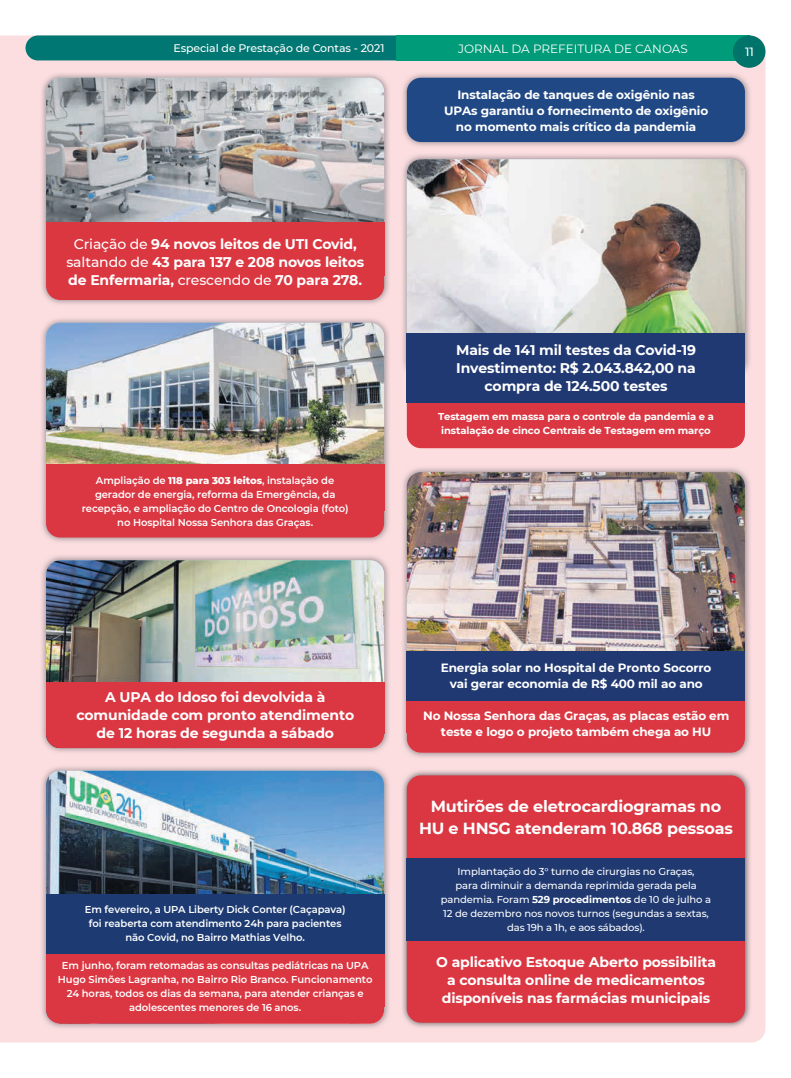
<style>
.page{position:relative;width:791px;height:1078px;background:#fff}
.page>*{position:absolute;margin:0;border:0;box-sizing:border-box;transform-origin:0 0}
.t1{font:700 16px/22px "Montserrat";letter-spacing:-.01em;color:#fff;text-align:center}
.t2{font:700 14px/18px "Montserrat";letter-spacing:-.01em;color:#fff;text-align:center}
.t3{font:700 12px/16px "Montserrat";letter-spacing:-.01em;color:#fff;text-align:center}
.t4{font:12px "Montserrat";color:#fff}
.t5{font:500 12px "Montserrat";color:#fff}
.t6{font:500 11px "Montserrat";letter-spacing:-.01em;color:#fff}
.t7{font:600 10px/14px "Montserrat";letter-spacing:-.01em;color:#fff;text-align:center}
.t8{font:500 10px/14px "Montserrat";letter-spacing:-.01em;color:#fff;text-align:center}
.t9{font:700 10px/14px "Montserrat";letter-spacing:-.01em;color:#fff;text-align:center}
.s1{font-weight:500}
.s2{font-weight:800}
.s3{font-weight:700}
</style>
<div class="page">
<div style="left:0;top:35px;width:765px;height:1007px;background:#fcdee1"></div>
<img style="left:40px;top:316px;width:351px;height:228px">
<img style="left:46px;top:322px;width:338px;height:142px">
<div style="left:46px;top:495px;width:338px;height:42px;background:#da3742;border-radius:14px"></div>
<div style="left:46px;top:464px;width:338px;height:47px;background:#da3742"></div>
<img style="left:40px;top:554px;width:351px;height:200px">
<img style="left:46px;top:560px;width:338px;height:188px">
<div style="left:46px;top:705px;width:338px;height:43px;background:#da3742;border-radius:14px"></div>
<div style="left:46px;top:682px;width:338px;height:51px;background:#da3742"></div>
<img style="left:40px;top:764px;width:351px;height:265px">
<img style="left:46px;top:770px;width:338px;height:253px">
<div style="left:46px;top:981px;width:338px;height:42px;background:#da3742;border-radius:14px"></div>
<div style="left:46px;top:898px;width:338px;height:107px;background:#da3742"></div>
<img style="left:401px;top:71px;width:350px;height:77px">
<div style="left:407px;top:78px;width:338px;height:64px;background:#1f4885;border-radius:14px"></div>
<img style="left:401px;top:768px;width:350px;height:260px">
<div style="left:407px;top:775px;width:338px;height:247px;background:#da3742;border-radius:14px"></div>
<img style="left:401px;top:153px;width:350px;height:227px">
<img style="left:407px;top:159px;width:338px;height:174px">
<div style="left:407px;top:353px;width:338px;height:95px;background:#da3742;border-radius:14px"></div>
<img style="left:401px;top:466px;width:350px;height:292px">
<img style="left:407px;top:472px;width:338px;height:179px">
<div style="left:407px;top:710px;width:338px;height:42px;background:#da3742;border-radius:14px"></div>
<div style="left:407px;top:655px;width:338px;height:77px;background:#db3742"></div>
<img style="left:40px;top:71px;width:351px;height:235px">
<img style="left:46px;top:78px;width:338px;height:145px">
<div style="left:46px;top:258px;width:338px;height:42px;background:#da3741;border-radius:14px"></div>
<div style="left:46px;top:223px;width:338px;height:53px;background:#da3741"></div>
<div style="left:407px;top:857px;width:338px;height:83px;background:#203a71"></div>
<div style="left:407px;top:333px;width:338px;height:69px;background:#203972"></div>
<div style="left:407px;top:651px;width:338px;height:49px;background:#203972"></div>
<div style="left:46px;top:893px;width:338px;height:60px;background:#1d3b72"></div>
<div style="left:26px;top:35px;width:370px;height:25px;background:#007772"></div>
<div style="left:396px;top:35px;width:353px;height:25px;background:#009b78"></div>
<div style="left:733px;top:35px;width:32px;height:33px;background:#00736a;border-radius:50%"></div>
<p class="t6" style="left:173px;top:40px;width:212px">Especial de Prestação de Contas - 2021</p>
<p class="t4" style="left:458px;top:40px;width:231px">JORNAL DA PREFEITURA DE CANOAS</p>
<p class="t3" style="left:444px;top:86px;width:266px">Instalação de tanques de oxigênio nas<br>UPAs garantiu o fornecimento de oxigênio no momento mais crítico da pandemia</p>
<p class="t5" style="left:745px;top:44px;width:10px">11</p>
<h2 class="t2" style="left:66px;top:234px;width:299px"><span class="s1">Criação de</span> 94 novos leitos de UTI Covid, <span class="s1">saltando de</span> 43 para 137 e 208 novos leitos de Enfermaria, <span class="s1">crescendo de</span> 70 para 278.</h2>
<p class="t7" style="left:82px;top:473px;width:268px">Ampliação de <span class="s2">118 para 303 leitos</span>, instalação de gerador de energia, reforma da Emergência, da recepção, e ampliação do Centro de Oncologia (foto) no Hospital Nossa Senhora das Graças.</p>
<h2 class="t2" style="left:456px;top:340px;width:241px">Mais de 141 mil testes da Covid-19<br>Investimento: R$ 2.043.842,00 na compra de 124.500 testes</h2>
<p class="t9" style="left:438px;top:408px;width:277px">Testagem em massa para o controle da pandemia e a instalação de cinco Centrais de Testagem em março</p>
<h2 class="t2" style="left:76px;top:687px;width:279px">A UPA do Idoso foi devolvida à comunidade com pronto atendimento de 12 horas de segunda a sábado</h2>
<p class="t7" style="left:85px;top:901px;width:262px">Em fevereiro, a UPA Liberty Dick Conter (Caçapava) foi reaberta com atendimento 24h para pacientes não Covid, no Bairro Mathias Velho.</p>
<p class="t7" style="left:58px;top:957px;width:316px">Em junho, foram retomadas as consultas pediátricas na UPA Hugo Simões Lagranha, no Bairro Rio Branco. Funcionamento 24 horas, todos os dias da semana, para atender crianças e adolescentes menores de 16 anos.</p>
<p class="t3" style="left:441px;top:659px;width:272px">Energia solar no Hospital de Pronto Socorro vai gerar economia de R$ 400 mil ao ano</p>
<p class="t3" style="left:423px;top:707px;width:308px">No Nossa Senhora das Graças, as placas estão em teste e logo o projeto também chega ao HU</p>
<h1 class="t1" style="left:419px;top:794px;width:316px">Mutirões de eletrocardiogramas no<br>HU e HNSG atenderam 10.868 pessoas</h1>
<p class="t8" style="left:441px;top:863px;width:272px">Implantação do 3° turno de cirurgias no Graças,<br>para diminuir a demanda reprimida gerada pela pandemia. Foram <span class="s3">529 procedimentos</span> de 10 de julho a 12 de dezembro nos novos turnos (segundas a sextas, das 19h a 1h, e aos sábados).</p>
<h2 class="t2" style="left:436px;top:952px;width:281px">O aplicativo Estoque Aberto possibilita a consulta online de medicamentos disponíveis nas farmácias municipais</h2>
</div>
